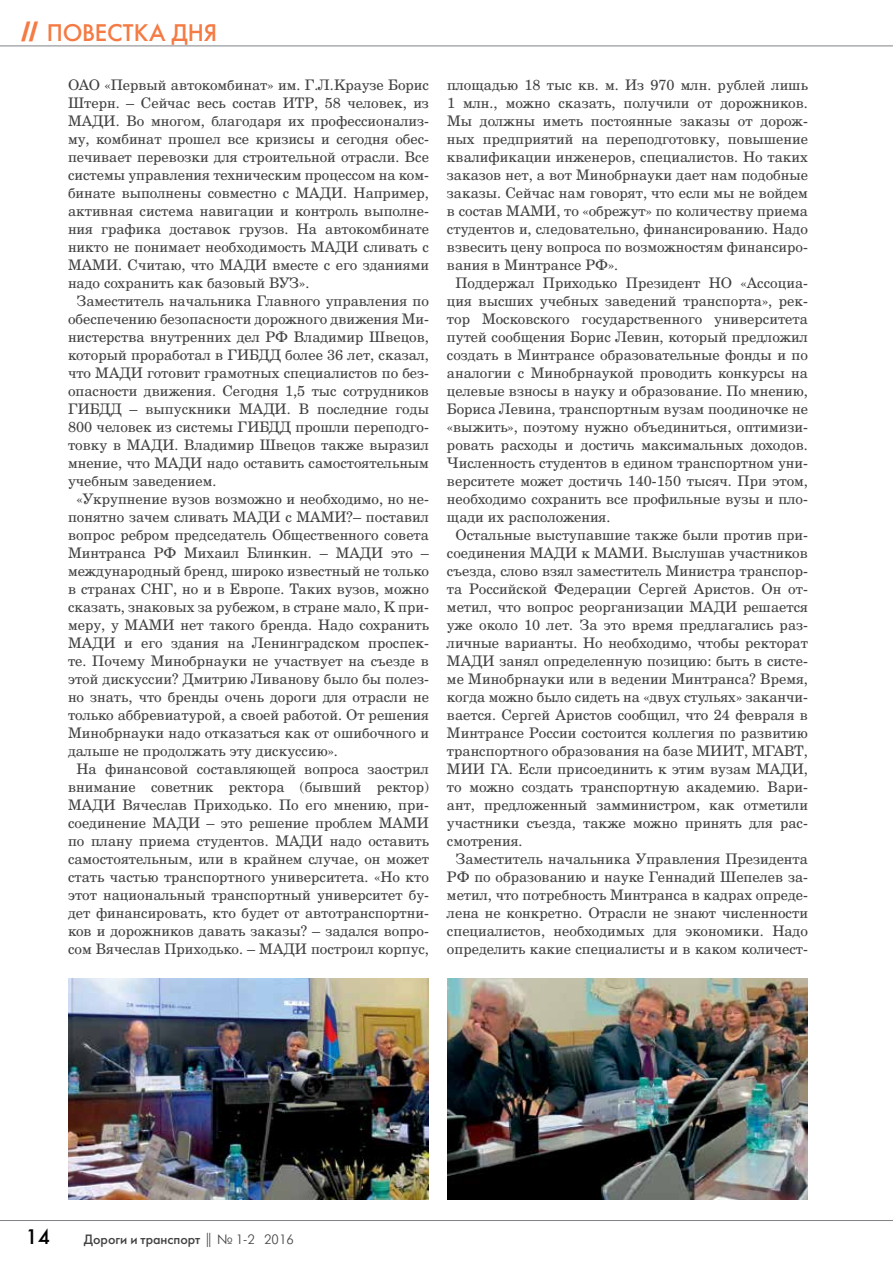
<style>
.page{position:relative;width:893px;height:1263px;background:#fff}
.page>*{position:absolute;margin:0;border:0;box-sizing:border-box;transform-origin:0 0}
.t1{font:24px "Futura Futuris C";letter-spacing:-.005em;color:#f47b44}
.t2{font:21px "Futura Futuris C";color:#000}
.t3{font:14.55px "AG New Handbook C";color:#414042}
.t4{font:13.5px "Futura Futuris C";color:#414042}
.s1{font-family:"Impact"}
.s2{font-family:"Futura Futuris Light C"}
</style>
<div class="page">
<hr style="left:0;top:1220px;width:893px;height:1px;background:#808285">
<hr style="left:0;top:46px;width:893px;height:1px;background:#808285">
<img style="left:448px;top:978px;width:360px;height:221px">
<img style="left:68px;top:978px;width:361px;height:221px">
<h1 class="t1" style="left:21px;top:18px;width:197px"><span class="s1">//</span> ПОВЕСТКА ДНЯ</h1>
<p class="t3" style="left:68px;top:76px;width:362px">ОАО «Первый автокомбинат» им. Г.Л.Краузе Борис</p>
<p class="t3" style="left:68px;top:94px;width:362px">Штерн. – Сейчас весь состав ИТР, 58 человек, из</p>
<p class="t3" style="left:68px;top:112px;width:362px">МАДИ. Во многом, благодаря их профессионализ-</p>
<p class="t3" style="left:68px;top:130px;width:362px">му, комбинат прошел все кризисы и сегодня обес-</p>
<p class="t3" style="left:68px;top:148px;width:362px">печивает перевозки для строительной отрасли. Все</p>
<p class="t3" style="left:68px;top:166px;width:362px">системы управления техническим процессом на ком-</p>
<p class="t3" style="left:68px;top:184px;width:362px">бинате выполнены совместно с МАДИ. Например,</p>
<p class="t3" style="left:68px;top:202px;width:362px">активная система навигации и контроль выполне-</p>
<p class="t3" style="left:68px;top:220px;width:362px">ния графика доставок грузов. На автокомбинате</p>
<p class="t3" style="left:68px;top:238px;width:362px">никто не понимает необходимость МАДИ сливать с</p>
<p class="t3" style="left:68px;top:256px;width:362px">МАМИ. Считаю, что МАДИ вместе с его зданиями</p>
<p class="t3" style="left:68px;top:274px;width:243px">надо сохранить как базовый ВУЗ».</p>
<p class="t3" style="left:77px;top:292px;width:354px">Заместитель начальника Главного управления по</p>
<p class="t3" style="left:68px;top:310px;width:362px">обеспечению безопасности дорожного движения Ми-</p>
<p class="t3" style="left:68px;top:328px;width:362px">нистерства внутренних дел РФ Владимир Швецов,</p>
<p class="t3" style="left:68px;top:346px;width:362px">который проработал в ГИБДД более 36 лет, сказал,</p>
<p class="t3" style="left:68px;top:364px;width:362px">что МАДИ готовит грамотных специалистов по без-</p>
<p class="t3" style="left:68px;top:382px;width:362px">опасности движения. Сегодня 1,5 тыс сотрудников</p>
<p class="t3" style="left:68px;top:400px;width:362px">ГИБДД – выпускники МАДИ. В последние годы</p>
<p class="t3" style="left:68px;top:418px;width:362px">800 человек из системы ГИБДД прошли переподго-</p>
<p class="t3" style="left:68px;top:436px;width:362px">товку в МАДИ. Владимир Швецов также выразил</p>
<p class="t3" style="left:68px;top:454px;width:362px">мнение, что МАДИ надо оставить самостоятельным</p>
<p class="t3" style="left:68px;top:472px;width:150px">учебным заведением.</p>
<p class="t3" style="left:77px;top:490px;width:354px">«Укрупнение вузов возможно и необходимо, но не-</p>
<p class="t3" style="left:68px;top:508px;width:362px">понятно зачем сливать МАДИ с МАМИ?– поставил</p>
<p class="t3" style="left:68px;top:526px;width:362px">вопрос ребром председатель Общественного совета</p>
<p class="t3" style="left:68px;top:544px;width:362px">Минтранса РФ Михаил Блинкин. – МАДИ это –</p>
<p class="t3" style="left:68px;top:562px;width:362px">международный бренд, широко известный не только</p>
<p class="t3" style="left:68px;top:580px;width:362px">в странах СНГ, но и в Европе. Таких вузов, можно</p>
<p class="t3" style="left:68px;top:598px;width:362px">сказать, знаковых за рубежом, в стране мало, К при-</p>
<p class="t3" style="left:68px;top:616px;width:362px">меру, у МАМИ нет такого бренда. Надо сохранить</p>
<p class="t3" style="left:68px;top:634px;width:362px">МАДИ и его здания на Ленинградском проспек-</p>
<p class="t3" style="left:68px;top:652px;width:362px">те. Почему Минобрнауки не участвует на съезде в</p>
<p class="t3" style="left:68px;top:670px;width:362px">этой дискуссии? Дмитрию Ливанову было бы полез-</p>
<p class="t3" style="left:68px;top:688px;width:362px">но знать, что бренды очень дороги для отрасли не</p>
<p class="t3" style="left:68px;top:706px;width:362px">только аббревиатурой, а своей работой. От решения</p>
<p class="t3" style="left:68px;top:724px;width:362px">Минобрнауки надо отказаться как от ошибочного и</p>
<p class="t3" style="left:68px;top:742px;width:271px">дальше не продолжать эту дискуссию».</p>
<p class="t3" style="left:77px;top:760px;width:354px">На финансовой составляющей вопроса заострил</p>
<p class="t3" style="left:68px;top:778px;width:362px">внимание советник ректора (бывший ректор)</p>
<p class="t3" style="left:68px;top:796px;width:362px">МАДИ Вячеслав Приходько. По его мнению, при-</p>
<p class="t3" style="left:68px;top:814px;width:362px">соединение МАДИ – это решение проблем МАМИ</p>
<p class="t3" style="left:68px;top:832px;width:362px">по плану приема студентов. МАДИ надо оставить</p>
<p class="t3" style="left:68px;top:850px;width:362px">самостоятельным, или в крайнем случае, он может</p>
<p class="t3" style="left:68px;top:868px;width:362px">стать частью транспортного университета. «Но кто</p>
<p class="t3" style="left:68px;top:886px;width:362px">этот национальный транспортный университет бу-</p>
<p class="t3" style="left:68px;top:904px;width:362px">дет финансировать, кто будет от автотранспортни-</p>
<p class="t3" style="left:68px;top:922px;width:362px">ков и дорожников давать заказы? – задался вопро-</p>
<p class="t3" style="left:68px;top:940px;width:362px">сом Вячеслав Приходько. – МАДИ построил корпус,</p>
<p class="t3" style="left:447px;top:76px;width:362px">площадью 18 тыс кв. м. Из 970 млн. рублей лишь</p>
<p class="t3" style="left:447px;top:94px;width:362px">1 млн., можно сказать, получили от дорожников.</p>
<p class="t3" style="left:447px;top:112px;width:362px">Мы должны иметь постоянные заказы от дорож-</p>
<p class="t3" style="left:447px;top:130px;width:362px">ных предприятий на переподготовку, повышение</p>
<p class="t3" style="left:447px;top:148px;width:362px">квалификации инженеров, специалистов. Но таких</p>
<p class="t3" style="left:447px;top:166px;width:362px">заказов нет, а вот Минобрнауки дает нам подобные</p>
<p class="t3" style="left:447px;top:184px;width:362px">заказы. Сейчас нам говорят, что если мы не войдем</p>
<p class="t3" style="left:447px;top:202px;width:362px">в состав МАМИ, то «обрежут» по количеству приема</p>
<p class="t3" style="left:447px;top:220px;width:362px">студентов и, следовательно, финансированию. Надо</p>
<p class="t3" style="left:447px;top:238px;width:362px">взвесить цену вопроса по возможностям финансиро-</p>
<p class="t3" style="left:447px;top:256px;width:173px">вания в Минтрансе РФ».</p>
<p class="t3" style="left:455px;top:274px;width:354px">Поддержал Приходько Президент НО «Ассоциа-</p>
<p class="t3" style="left:447px;top:292px;width:362px">ция высших учебных заведений транспорта», рек-</p>
<p class="t3" style="left:447px;top:310px;width:362px">тор Московского государственного университета</p>
<p class="t3" style="left:447px;top:328px;width:362px">путей сообщения Борис Левин, который предложил</p>
<p class="t3" style="left:447px;top:346px;width:362px">создать в Минтрансе образовательные фонды и по</p>
<p class="t3" style="left:447px;top:364px;width:362px">аналогии с Минобрнаукой проводить конкурсы на</p>
<p class="t3" style="left:447px;top:382px;width:362px">целевые взносы в науку и образование. По мнению,</p>
<p class="t3" style="left:447px;top:400px;width:362px">Бориса Левина, транспортным вузам поодиночке не</p>
<p class="t3" style="left:447px;top:418px;width:362px">«выжить», поэтому нужно объединиться, оптимизи-</p>
<p class="t3" style="left:447px;top:436px;width:362px">ровать расходы и достичь максимальных доходов.</p>
<p class="t3" style="left:447px;top:454px;width:362px">Численность студентов в едином транспортном уни-</p>
<p class="t3" style="left:447px;top:472px;width:362px">верситете может достичь 140-150 тысяч. При этом,</p>
<p class="t3" style="left:447px;top:490px;width:362px">необходимо сохранить все профильные вузы и пло-</p>
<p class="t3" style="left:447px;top:508px;width:165px">щади их расположения.</p>
<p class="t3" style="left:455px;top:526px;width:354px">Остальные выступавшие также были против при-</p>
<p class="t3" style="left:447px;top:544px;width:362px">соединения МАДИ к МАМИ. Выслушав участников</p>
<p class="t3" style="left:447px;top:562px;width:362px">съезда, слово взял заместитель Министра транспор-</p>
<p class="t3" style="left:447px;top:580px;width:362px">та Российской Федерации Сергей Аристов. Он от-</p>
<p class="t3" style="left:447px;top:598px;width:362px">метил, что вопрос реорганизации МАДИ решается</p>
<p class="t3" style="left:447px;top:616px;width:362px">уже около 10 лет. За это время предлагались раз-</p>
<p class="t3" style="left:447px;top:634px;width:362px">личные варианты. Но необходимо, чтобы ректорат</p>
<p class="t3" style="left:447px;top:652px;width:362px">МАДИ занял определенную позицию: быть в систе-</p>
<p class="t3" style="left:447px;top:670px;width:362px">ме Минобрнауки или в ведении Минтранса? Время,</p>
<p class="t3" style="left:447px;top:688px;width:362px">когда можно было сидеть на «двух стульях» заканчи-</p>
<p class="t3" style="left:447px;top:706px;width:362px">вается. Сергей Аристов сообщил, что 24 февраля в</p>
<p class="t3" style="left:447px;top:724px;width:362px">Минтрансе России состоится коллегия по развитию</p>
<p class="t3" style="left:447px;top:742px;width:362px">транспортного образования на базе МИИТ, МГАВТ,</p>
<p class="t3" style="left:447px;top:760px;width:362px">МИИ ГА. Если присоединить к этим вузам МАДИ,</p>
<p class="t3" style="left:447px;top:778px;width:362px">то можно создать транспортную академию. Вари-</p>
<p class="t3" style="left:447px;top:796px;width:362px">ант, предложенный замминистром, как отметили</p>
<p class="t3" style="left:447px;top:814px;width:362px">участники съезда, также можно принять для рас-</p>
<p class="t3" style="left:447px;top:832px;width:77px">смотрения.</p>
<p class="t3" style="left:455px;top:850px;width:354px">Заместитель начальника Управления Президента</p>
<p class="t3" style="left:447px;top:868px;width:362px">РФ по образованию и науке Геннадий Шепелев за-</p>
<p class="t3" style="left:447px;top:886px;width:362px">метил, что потребность Минтранса в кадрах опреде-</p>
<p class="t3" style="left:447px;top:904px;width:362px">лена не конкретно. Отрасли не знают численности</p>
<p class="t3" style="left:447px;top:922px;width:362px">специалистов, необходимых для экономики. Надо</p>
<p class="t3" style="left:447px;top:940px;width:362px">определить какие специалисты и в каком количест-</p>
<h2 class="t2" style="left:26px;top:1224px;width:26px">14</h2>
<p class="t4" style="left:84px;top:1231px;width:211px">Дороги и транспорт <span class="s2">|| № 1-2 2016</span></p>
</div>
